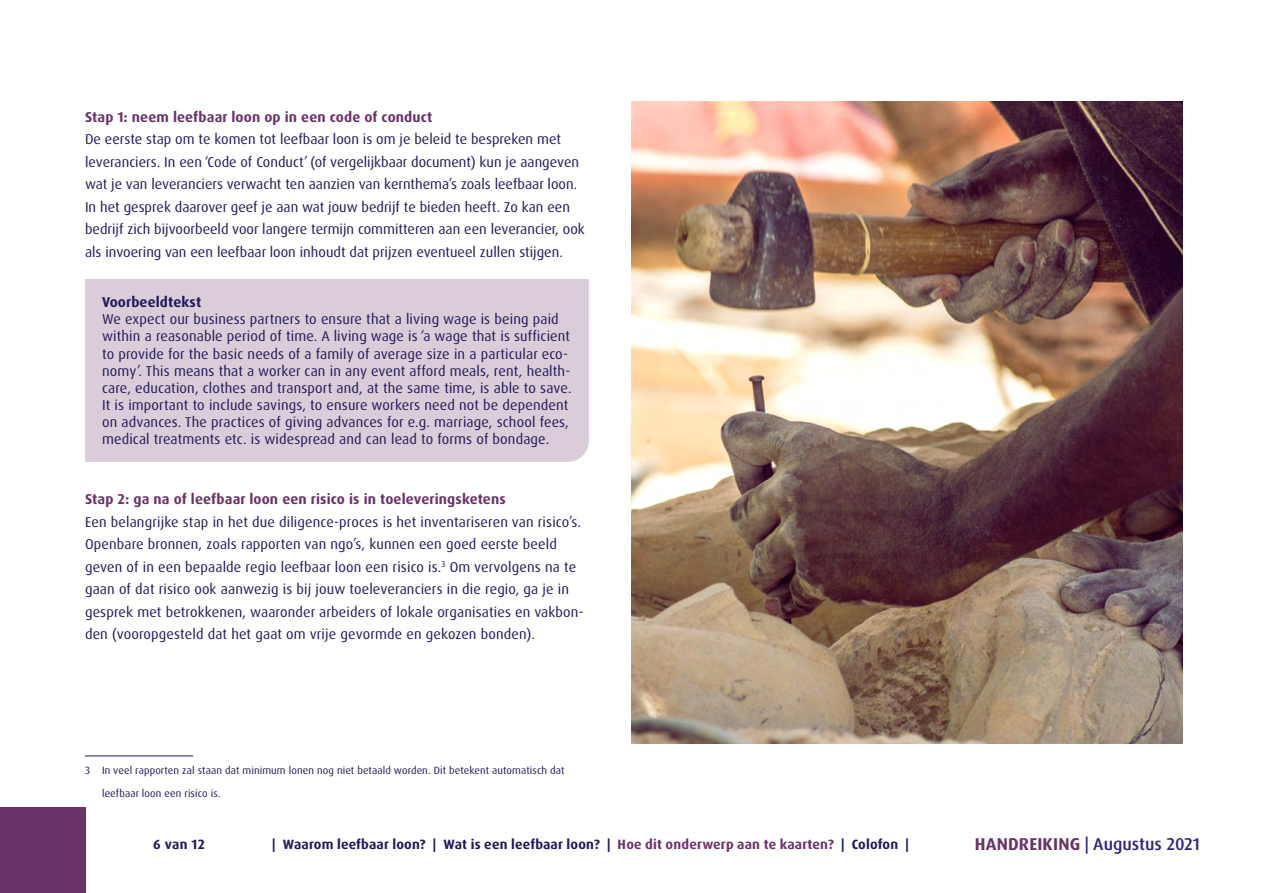
<style>
.page{position:relative;width:1263px;height:893px;background:#fff}
.page>*{position:absolute;margin:0;border:0;box-sizing:border-box;transform-origin:0 0}
.t1{font:500 17.1px "Dax OT";color:#2e247a}
.t2{font:14.25px/22.5px "Dax OT";letter-spacing:.01em;color:#211a59}
.t3{font:700 14.25px "Dax OT";letter-spacing:.01em;color:#693368}
.t4{font:700 14.25px "Dax OT";letter-spacing:.01em;color:#211a59}
.t5{font:700 13.5px "Dax OT";letter-spacing:.015em;color:#211a59}
.t6{font:10.5px/22.5px "Dax OT";letter-spacing:.01em;color:#211a59}
.s1{color:#693368}
.s2{font-weight:700;color:#693368}
</style>
<div class="page">
<hr style="left:85px;top:756px;width:108px;height:1px;background:#211a59">
<img style="left:631px;top:101px;width:551px;height:642px">
<div style="left:85px;top:279px;width:504px;height:183px;background:#daccd9"></div>
<div style="left:0;top:808px;width:85px;height:85px;background:#693368"></div>
<p class="t3" style="left:85px;top:107px;width:349px">Stap 1: neem leefbaar loon op in een code of conduct</p>
<p class="t2" style="left:85px;top:128px;width:501px">De eerste stap om te komen tot leefbaar loon is om je beleid te bespreken met leveranciers. In een ‘Code of Conduct’ (of vergelijkbaar document) kun je aangeven wat je van leveranciers verwacht ten aanzien van kernthema’s zoals leefbaar loon.<br>In het gesprek daarover geef je aan wat jouw bedrijf te bieden heeft. Zo kan een bedrijf zich bijvoorbeeld voor langere termijn committeren aan een leverancier, ook als invoering van een leefbaar loon inhoudt dat prijzen eventueel zullen stijgen.</p>
<p class="t4" style="left:102px;top:293px;width:101px">Voorbeeldtekst</p>
<p class="t2" style="left:102px;top:311px;width:471px;line-height:17.1px">We expect our business partners to ensure that a living wage is being paid within a reasonable period of time. A living wage is ‘a wage that is sufficient to provide for the basic needs of a family of average size in a particular eco&shy;nomy’. This means that a worker can in any event afford meals, rent, health&shy;care, education, clothes and transport and, at the same time, is able to save.<br>It is important to include savings, to ensure workers need not be dependent on advances. The practices of giving advances for e.g. marriage, school fees, medical treatments etc. is widespread and can lead to forms of bondage.</p>
<p class="t3" style="left:85px;top:490px;width:422px">Stap 2: ga na of leefbaar loon een risico is in toeleveringsketens</p>
<p class="t2" style="left:85px;top:510px;width:500px">Een belangrijke stap in het due diligence-proces is het inventariseren van risico’s.<br>Openbare bronnen, zoals rapporten van ngo’s, kunnen een goed eerste beeld geven of in een bepaalde regio leefbaar loon een risico is.<sup>3</sup> Om vervolgens na te gaan of dat risico ook aanwezig is bij jouw toeleveranciers in die regio, ga je in gesprek met betrokkenen, waaronder arbeiders of lokale organisaties en vakbon&shy;den (vooropgesteld dat het gaat om vrije gevormde en gekozen bonden).</p>
<p class="t6" style="left:102px;top:759px;width:464px;text-indent:-17px">3 In veel rapporten zal staan dat minimum lonen nog niet betaald worden. Dit betekent automatisch dat leefbaar loon een risico is.</p>
<p class="t5" style="left:153px;top:836px;width:53px">6 van 12</p>
<p class="t5" style="left:272px;top:836px;width:638px">| Waarom leefbaar loon? | Wat is een leefbaar loon? | <span class="s1">Hoe dit onderwerp aan te kaarten?</span> | Colofon |</p>
<p class="t1" style="left:975px;top:833px;width:226px"><span class="s2">HANDREIKING</span> | Augustus 2021</p>
</div>
